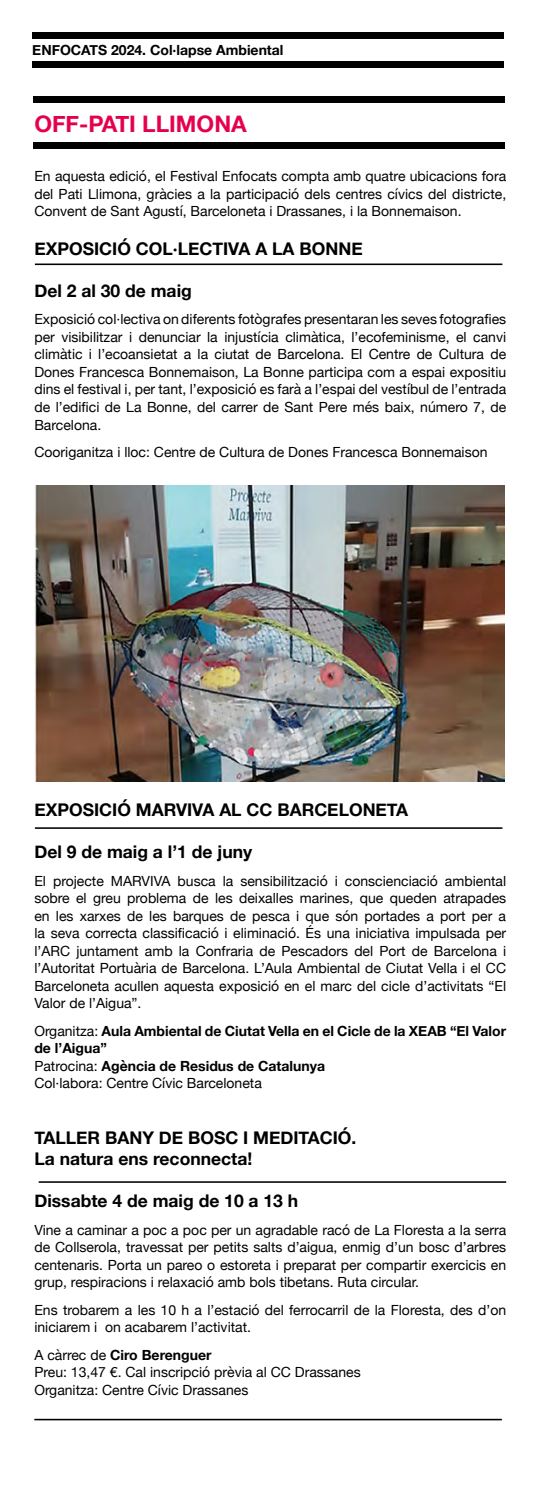
<style>
.page{position:relative;width:536px;height:1489px;background:#fff}
.page>*{position:absolute;margin:0;border:0;box-sizing:border-box;transform-origin:0 0}
.t1{font:700 22.75px "Helvetica Neue";color:#e5004e}
.t2{font:700 17.5px/21px "Helvetica Neue";color:#000}
.t3{font:14px/17.5px "Helvetica Neue";color:#000;text-align:justify}
.t4{font:700 14px/17.5px "Helvetica Neue";color:#000}
.s1{font-weight:400}
</style>
<div class="page">
<div style="left:32px;top:32px;width:472px;height:7px;background:#000"></div>
<div style="left:32px;top:61px;width:472px;height:7px;background:#000"></div>
<div style="left:33px;top:96px;width:472px;height:7px;background:#000"></div>
<div style="left:33px;top:142px;width:472px;height:7px;background:#000"></div>
<hr style="left:35px;top:263px;width:467px;height:2px;background:#000">
<hr style="left:35px;top:827px;width:467px;height:1px;background:#000">
<hr style="left:34px;top:1418px;width:468px;height:2px;background:#000">
<img style="left:34px;top:485px;width:471px;height:296px">
<hr style="left:39px;top:1181px;width:467px;height:1px;background:#000">
<p class="t4" style="left:32px;top:42px;width:253px">ENFOCATS 2024. Col·lapse Ambiental</p>
<p class="t1" style="left:34px;top:106px;width:214px">OFF-PATI LLIMONA</p>
<p class="t3" style="left:34px;top:168px;width:473px">En aquesta edició, el Festival Enfocats compta amb quatre ubicacions fora del Pati Llimona, gràcies a la participació dels centres cívics del districte, Convent de Sant Agustí, Barceloneta i Drassanes, i la Bonnemaison.</p>
<p class="t2" style="left:34px;top:239px;width:330px">EXPOSICIÓ COL·LECTIVA A LA BONNE</p>
<p class="t2" style="left:34px;top:281px;width:159px">Del 2 al 30 de maig</p>
<p class="t3" style="left:34px;top:311px;width:473px">Exposició col·lectiva on diferents fotògrafes presentaran les seves fotografies per visibilitzar i denunciar la injustícia climàtica, l’ecofeminisme, el canvi climàtic i l’ecoansietat a la ciutat de Barcelona. El Centre de Cultura de Dones Francesca Bonnemaison, La Bonne participa com a espai expositiu dins el festival i, per tant, l’exposició es farà a l’espai del vestíbul de l’entrada de l’edifici de La Bonne, del carrer de Sant Pere més baix, número 7, de Barcelona.</p>
<p class="t3" style="left:34px;top:444px;width:454px">Cooriganitza i lloc: Centre de Cultura de Dones Francesca Bonnemaison</p>
<p class="t2" style="left:34px;top:800px;width:375px">EXPOSICIÓ MARVIVA AL CC BARCELONETA</p>
<p class="t2" style="left:34px;top:842px;width:219px">Del 9 de maig a l’1 de juny</p>
<p class="t3" style="left:34px;top:872px;width:473px">El projecte MARVIVA busca la sensibilització i conscienciació ambiental sobre el greu problema de les deixalles marines, que queden atrapades en les xarxes de les barques de pesca i que són portades a port per a la seva correcta classificació i eliminació. És una iniciativa impulsada per l’ARC juntament amb la Confraria de Pescadors del Port de Barcelona i l’Autoritat Portuària de Barcelona. L’Aula Ambiental de Ciutat Vella i el CC Barceloneta acullen aquesta exposició en el marc del cicle d’activitats “El Valor de l’Aigua”.</p>
<p class="t4" style="left:34px;top:1022px;width:473px"><span class="s1">Organitza:</span> Aula Ambiental de Ciutat Vella en el Cicle de la XEAB “El Valor de l’Aigua”</p>
<p class="t4" style="left:34px;top:1057px;width:292px"><span class="s1">Patrocina:</span> Agència de Residus de Catalunya</p>
<p class="t3" style="left:34px;top:1075px;width:229px">Col·labora: Centre Cívic Barceloneta</p>
<p class="t2" style="left:34px;top:1128px;width:323px">TALLER BANY DE BOSC I MEDITACIÓ.<br>La natura ens reconnecta!</p>
<p class="t2" style="left:34px;top:1191px;width:265px">Dissabte 4 de maig de 10 a 13 h</p>
<p class="t3" style="left:34px;top:1221px;width:473px">Vine a caminar a poc a poc per un agradable racó de La Floresta a la serra de Collserola, travessat per petits salts d’aigua, enmig d’un bosc d’arbres centenaris. Porta un pareo o estoreta i preparat per compartir exercicis en grup, respiracions i relaxació amb bols tibetans. Ruta circular.</p>
<p class="t3" style="left:34px;top:1301px;width:473px">Ens trobarem a les 10 h a l’estació del ferrocarril de la Floresta, des d’on iniciarem i on acabarem l’activitat.</p>
<p class="t4" style="left:34px;top:1346px;width:179px"><span class="s1">A càrrec de</span> Ciro Berenguer</p>
<p class="t3" style="left:34px;top:1364px;width:328px">Preu: 13,47 €. Cal inscripció prèvia al CC Drassanes</p>
<p class="t3" style="left:34px;top:1381px;width:216px">Organitza: Centre Cívic Drassanes</p>
</div>
